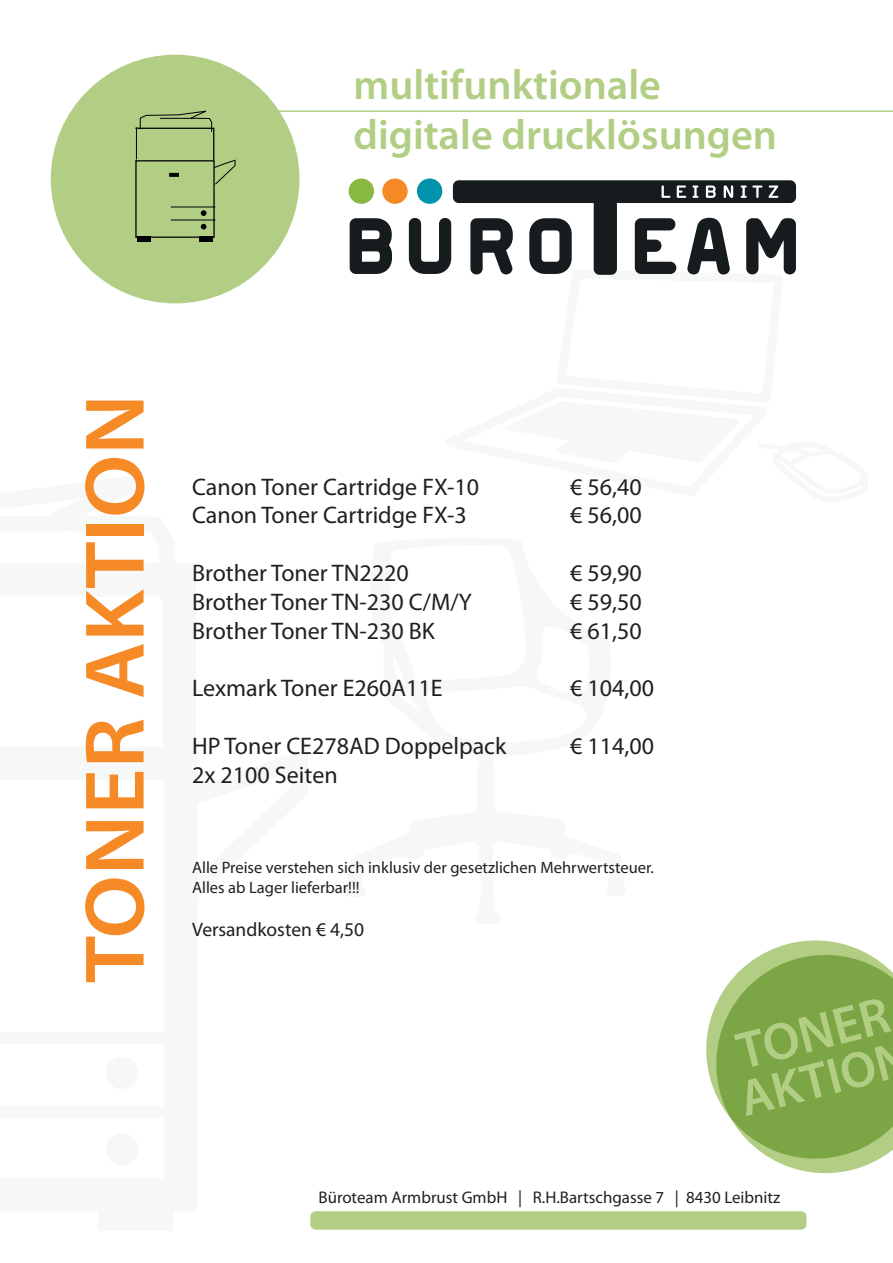
<style>
.page{position:relative;width:893px;height:1263px;background:#fff}
.page>*{position:absolute;margin:0;border:0;box-sizing:border-box;transform-origin:0 0}
.t1{font:600 85.2px "Myriad Pro";color:#f68a27;scale:1.05 1}
.t2{font:600 52.5px "Myriad Pro";color:#b2ce85}
.t3{font:600 51px "Myriad Pro";color:#b2ce85}
.t4{font:600 42.3px/50.7px "Myriad Pro";color:#b2ce85}
.t5{font:24px "Myriad Pro";color:#231f20}
.t6{font:19.5px "Myriad Pro";color:#231f20}
.t7{font:16.95px "Myriad Pro";color:#231f20}
.t8{font:16.5px/19.8px "Myriad Pro";color:#231f20}
</style>
<div class="page">
<div style="left:0;top:1033px;width:164px;height:11px;background:#f5f8f7"></div>
<div style="left:164px;top:1033px;width:25px;height:11px;background:#f5f8f7"></div>
<div style="left:106px;top:1057px;width:32px;height:32px;background:#f5f8f7;border-radius:50%"></div>
<div style="left:106px;top:1133px;width:32px;height:32px;background:#f5f8f7;border-radius:50%"></div>
<div style="left:98px;top:1211px;width:74px;height:20px;background:#f5f8f7"></div>
<div style="left:98px;top:1202px;width:74px;height:9px;background:#f5f8f7"></div>
<div style="left:0;top:1106px;width:164px;height:11px;background:#f5f8f7"></div>
<div style="left:164px;top:1106px;width:25px;height:11px;background:#f5f8f7"></div>
<div style="left:51px;top:55px;width:248px;height:248px;background:#b2ce85;border-radius:50%"></div>
<div style="left:137px;top:236px;width:13px;height:5px;background:#000002"></div>
<div style="left:135px;top:160px;width:80px;height:78px;border:1px solid #000002"></div>
<hr style="left:171px;top:207px;width:44px;height:1px;background:#000002">
<svg style="left:201px;top:210px;width:5px;height:6px"></svg>
<svg style="left:201px;top:224px;width:5px;height:5px"></svg>
<div style="left:199px;top:236px;width:13px;height:5px;background:#000002"></div>
<hr style="left:171px;top:220px;width:44px;height:1px;background:#000002">
<svg style="left:135px;top:111px;width:101px;height:74px"></svg>
<hr style="left:160px;top:118px;width:33px;height:1px;background:#000002">
<hr style="left:250px;top:110px;width:643px;height:2px;background:#b2ce85">
<svg style="left:310px;top:1211px;width:496px;height:19px;background:#b4cf88"></svg>
<svg style="left:772px;top:1159px;width:107px;height:15px;fill:#b2ce85"></svg>
<svg style="left:706px;top:940px;width:187px;height:219px;background:#94b766"></svg>
<svg style="left:350px;top:218px;width:42px;height:56px"></svg>
<svg style="left:409px;top:218px;width:387px;height:57px"></svg>
<div style="left:453px;top:180px;width:343px;height:23px;background:#161b1d;border-radius:6px"></div>
<div style="left:594px;top:190px;width:23px;height:85px;background:#161b1d;border-radius:6px"></div>
<svg style="left:661px;top:185px;width:9px;height:13px"></svg>
<svg style="left:677px;top:185px;width:9px;height:13px"></svg>
<svg style="left:692px;top:185px;width:6px;height:13px"></svg>
<svg style="left:706px;top:185px;width:10px;height:13px"></svg>
<svg style="left:724px;top:185px;width:9px;height:13px"></svg>
<svg style="left:741px;top:185px;width:21px;height:13px"></svg>
<svg style="left:768px;top:185px;width:10px;height:13px"></svg>
<div style="left:349px;top:178px;width:25px;height:26px;background:#87b83f;border-radius:50%"></div>
<div style="left:382px;top:178px;width:26px;height:26px;background:#f68a27;border-radius:50%"></div>
<div style="left:417px;top:178px;width:25px;height:26px;background:#0093ab;border-radius:50%"></div>
<h3 class="t4" style="left:354px;top:58px;width:425px">multifunktionale digitale drucklösungen</h3>
<h1 class="t1" style="left:61px;top:983px;width:562px;rotate:-90deg">TONER AKTION</h1>
<p class="t5" style="left:192px;top:472px;width:289px">Canon Toner Cartridge FX-10</p>
<p class="t5" style="left:570px;top:472px;width:73px">€ 56,40</p>
<p class="t5" style="left:192px;top:500px;width:276px">Canon Toner Cartridge FX-3</p>
<p class="t5" style="left:570px;top:500px;width:73px">€ 56,00</p>
<p class="t5" style="left:192px;top:558px;width:218px">Brother Toner TN2220</p>
<p class="t5" style="left:570px;top:558px;width:73px">€ 59,90</p>
<p class="t5" style="left:192px;top:587px;width:281px">Brother Toner TN-230 C/M/Y</p>
<p class="t5" style="left:570px;top:587px;width:73px">€ 59,50</p>
<p class="t5" style="left:192px;top:616px;width:244px">Brother Toner TN-230 BK</p>
<p class="t5" style="left:570px;top:616px;width:73px">€ 61,50</p>
<p class="t5" style="left:192px;top:673px;width:252px">Lexmark Toner E260A11E</p>
<p class="t5" style="left:570px;top:673px;width:85px">€ 104,00</p>
<p class="t5" style="left:192px;top:731px;width:316px">HP Toner CE278AD Doppelpack</p>
<p class="t5" style="left:570px;top:731px;width:85px">€ 114,00</p>
<p class="t5" style="left:192px;top:760px;width:147px">2x 2100 Seiten</p>
<p class="t8" style="left:192px;top:857px;width:463px">Alle Preise verstehen sich inklusiv der gesetzlichen Mehrwertsteuer.<br>Alles ab Lager lieferbar!!!</p>
<p class="t6" style="left:192px;top:917px;width:174px">Versandkosten € 4,50</p>
<h2 class="t2" style="left:730px;top:1019px;width:157px;rotate:-14deg">TONER</h2>
<h3 class="t3" style="left:733px;top:1068px;width:175px;rotate:-14deg">AKTION</h3>
<p class="t7" style="left:319px;top:1186px;width:463px">Büroteam Armbrust GmbH | R.H.Bartschgasse 7 | 8430 Leibnitz</p>
</div>
